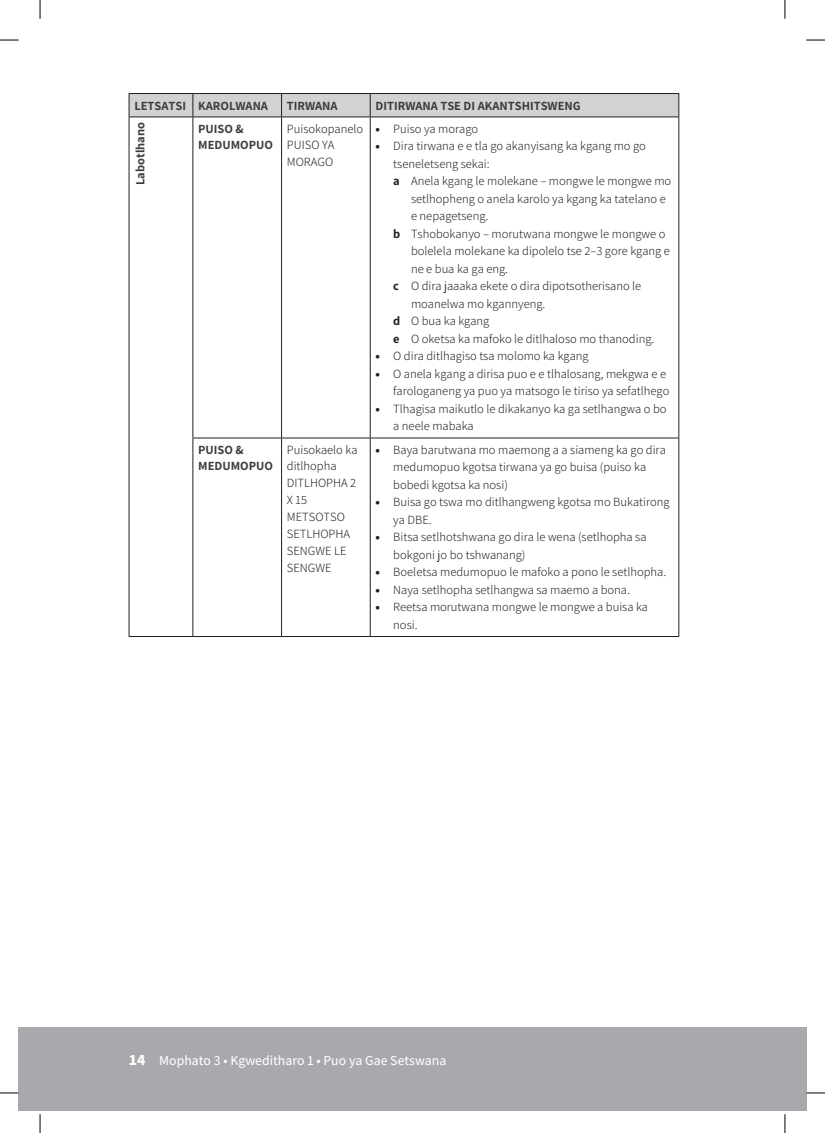
<style>
.page{position:relative;width:825px;height:1133px;background:#fff}
.page>*{position:absolute;margin:0;border:0;box-sizing:border-box;transform-origin:0 0}
.t1{font:500 13.75px "Assistant";color:#fff}
.t2{font:300 12.5px/16.9px "Assistant";color:#231f20}
.t3{font:700 12.5px/16.9px "Assistant";color:#3e3e3f}
.s1{font-weight:800}
.s2{font-weight:700}
.s3{font-family:"Noto Sans JP";font-weight:900}
</style>
<div class="page">
<div style="left:784px;top:1027px;width:21px;height:83px;background:#a8a9ad"></div>
<div style="left:19px;top:1027px;width:765px;height:83px;background:#a8a9ad"></div>
<svg style="left:193px;top:118px;width:177px;height:518px"></svg>
<hr style="left:281px;top:117px;width:1px;height:320px;background:#231f20">
<hr style="left:281px;top:438px;width:1px;height:198px;background:#231f20">
<hr style="left:370px;top:117px;width:1px;height:320px;background:#231f20">
<hr style="left:193px;top:636px;width:88px;height:1px;background:#231f20">
<hr style="left:281px;top:636px;width:89px;height:1px;background:#231f20">
<svg style="left:129px;top:93px;width:550px;height:24px;background:#c4c5c6"></svg>
<hr style="left:129px;top:117px;width:64px;height:1px;background:#231f20">
<hr style="left:193px;top:117px;width:88px;height:1px;background:#231f20">
<hr style="left:281px;top:117px;width:89px;height:1px;background:#231f20">
<hr style="left:370px;top:117px;width:308px;height:1px;background:#231f20">
<hr style="left:678px;top:117px;width:1px;height:320px;background:#231f20">
<hr style="left:192px;top:437px;width:89px;height:1px;background:#231f20">
<hr style="left:281px;top:437px;width:89px;height:1px;background:#231f20">
<hr style="left:370px;top:437px;width:308px;height:1px;background:#231f20">
<hr style="left:370px;top:438px;width:1px;height:198px;background:#231f20">
<hr style="left:678px;top:438px;width:1px;height:198px;background:#231f20">
<hr style="left:370px;top:636px;width:308px;height:1px;background:#231f20">
<hr style="left:129px;top:117px;width:1px;height:321px;background:#231f20">
<hr style="left:192px;top:117px;width:1px;height:320px;background:#231f20">
<hr style="left:129px;top:438px;width:1px;height:198px;background:#231f20">
<hr style="left:192px;top:438px;width:1px;height:198px;background:#231f20">
<hr style="left:129px;top:636px;width:64px;height:1px;background:#231f20">
<svg style="left:0;top:39px;width:19px;height:2px"></svg>
<svg style="left:806px;top:39px;width:18px;height:2px"></svg>
<svg style="left:0;top:1092px;width:19px;height:1px"></svg>
<svg style="left:805px;top:1092px;width:19px;height:1px"></svg>
<svg style="left:39px;top:0;width:2px;height:19px"></svg>
<svg style="left:39px;top:1114px;width:2px;height:18px"></svg>
<svg style="left:784px;top:0;width:1px;height:19px"></svg>
<svg style="left:784px;top:1114px;width:1px;height:18px"></svg>
<p class="t3" style="left:134px;top:97px;width:135px">LETSATSI KAROLWANA</p>
<p class="t3" style="left:287px;top:97px;width:52px">TIRWANA</p>
<p class="t3" style="left:375px;top:97px;width:206px">DITIRWANA TSE DI AKANTSHITSWENG</p>
<p class="t3" style="left:131px;top:185px;width:64px;rotate:-90deg">Labotlhano</p>
<p class="t3" style="left:198px;top:119px;width:76px">PUISO &amp;<br>MEDUMOPUO</p>
<p class="t2" style="left:287px;top:119px;width:78px">Puisokopanelo<br>PUISO YA<br>MORAGO</p>
<p class="t2" style="left:375px;top:119px;width:104px"><span class="s1">•</span> Puiso ya morago</p>
<p class="t2" style="left:375px;top:137px;width:272px"><span class="s1">•</span> Dira tirwana e e tla go akanyisang ka kgang mo go</p>
<p class="t2" style="left:393px;top:154px;width:98px">tseneletseng sekai:</p>
<p class="t2" style="left:393px;top:172px;width:279px"><span class="s2">a</span> Anela kgang le molekane – mongwe le mongwe mo</p>
<p class="t2" style="left:411px;top:189px;width:256px">setlhopheng o anela karolo ya kgang ka tatelano e</p>
<p class="t2" style="left:411px;top:207px;width:79px">e nepagetseng.</p>
<p class="t2" style="left:393px;top:224px;width:273px"><span class="s2">b</span> Tshobokanyo – morutwana mongwe le mongwe o</p>
<p class="t2" style="left:411px;top:242px;width:260px">bolelela molekane ka dipolelo tse 2–3 gore kgang e</p>
<p class="t2" style="left:411px;top:259px;width:98px">ne e bua ka ga eng.</p>
<p class="t2" style="left:393px;top:277px;width:249px"><span class="s2">c</span> O dira jaaaka ekete o dira dipotsotherisano le</p>
<p class="t2" style="left:411px;top:294px;width:136px">moanelwa mo kgannyeng.</p>
<p class="t2" style="left:393px;top:312px;width:98px"><span class="s2">d</span> O bua ka kgang</p>
<p class="t2" style="left:393px;top:329px;width:262px"><span class="s2">e</span> O oketsa ka mafoko le ditlhaloso mo thanoding.</p>
<p class="t2" style="left:375px;top:347px;width:214px"><span class="s1">•</span> O dira ditlhagiso tsa molomo ka kgang</p>
<p class="t2" style="left:375px;top:364px;width:295px;line-height:17.5px;text-align:right"><span class="s1">•</span> O anela kgang a dirisa puo e e tlhalosang, mekgwa e e farologaneng ya puo ya matsogo le tiriso ya sefatlhego</p>
<p class="t2" style="left:393px;top:399px;width:274px;line-height:17.5px;text-indent:-18px"><span class="s1">•</span> Tlhagisa maikutlo le dikakanyo ka ga setlhangwa o bo a neele mabaka</p>
<p class="t3" style="left:198px;top:440px;width:76px">PUISO &amp;<br>MEDUMOPUO</p>
<p class="t2" style="left:287px;top:440px;width:72px">Puisokaelo ka ditlhopha<br>DITLHOPHA 2<br>X 15<br>METSOTSO<br>SETLHOPHA<br>SENGWE LE<br>SENGWE</p>
<p class="t2" style="left:393px;top:440px;width:274px;line-height:17.5px;text-indent:-18px"><span class="s1">•</span> Baya barutwana mo maemong a a siameng ka go dira medumopuo kgotsa tirwana ya go buisa (puiso ka bobedi kgotsa ka nosi)</p>
<p class="t2" style="left:393px;top:492px;width:278px;line-height:17.5px;text-indent:-18px"><span class="s1">•</span> Buisa go tswa mo ditlhangweng kgotsa mo Bukatirong ya DBE.</p>
<p class="t2" style="left:393px;top:527px;width:255px;line-height:17.5px;text-indent:-18px"><span class="s1">•</span> Bitsa setlhotshwana go dira le wena (setlhopha sa bokgoni jo bo tshwanang)</p>
<p class="t2" style="left:375px;top:563px;width:292px"><span class="s1">•</span> Boeletsa medumopuo le mafoko a pono le setlhopha.</p>
<p class="t2" style="left:375px;top:580px;width:256px"><span class="s1">•</span> Naya setlhopha setlhangwa sa maemo a bona.</p>
<p class="t2" style="left:393px;top:597px;width:256px;line-height:17.5px;text-indent:-18px"><span class="s1">•</span> Reetsa morutwana mongwe le mongwe a buisa ka nosi.</p>
<p class="t1" style="left:129px;top:1050px;width:319px"><span class="s3">14</span> Mophato 3 • Kgweditharo 1 • Puo ya Gae Setswana</p>
</div>
